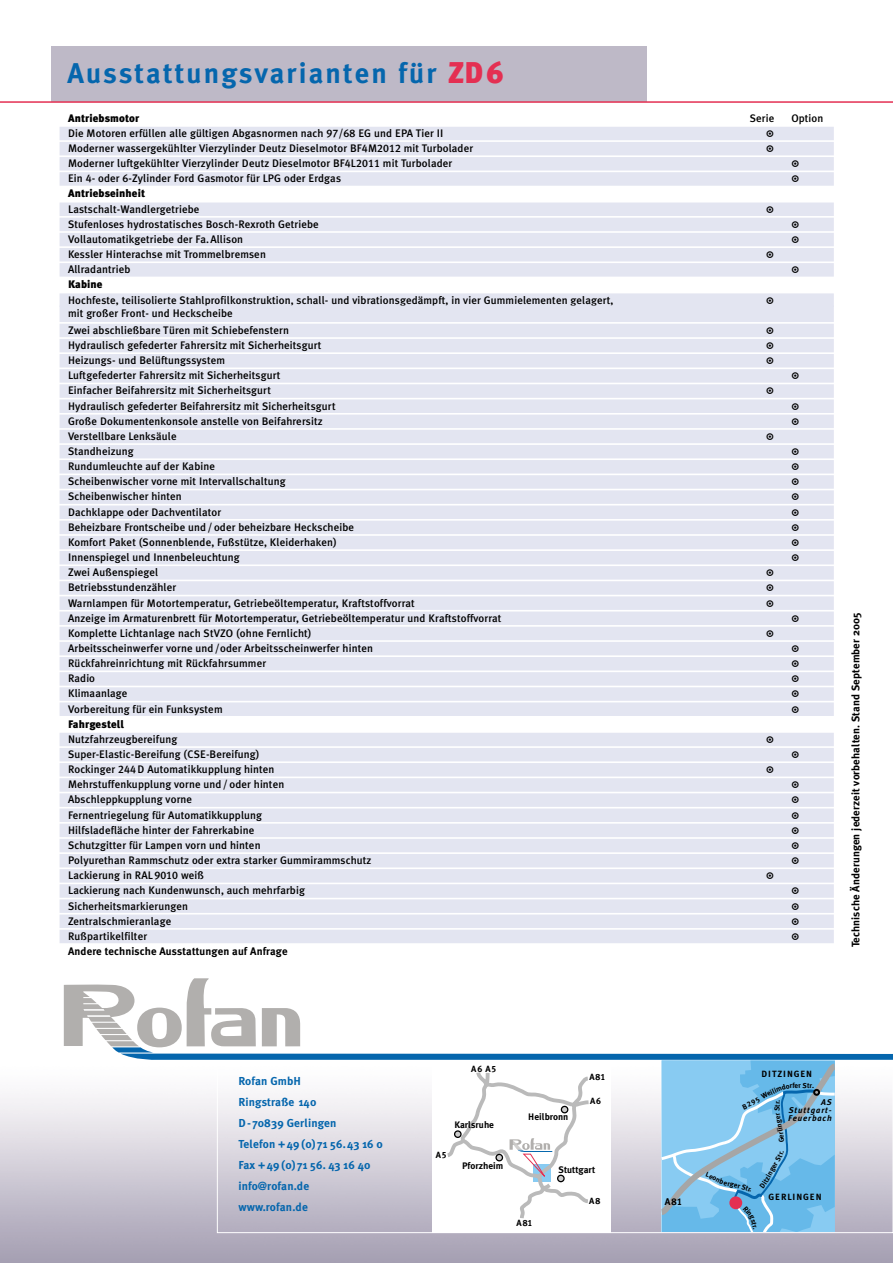
<style>
.page{position:relative;width:893px;height:1263px;background:#fff}
.page>*{position:absolute;margin:0;border:0;box-sizing:border-box;transform-origin:0 0}
.t1{font:700 28.5px "Meta Plus";letter-spacing:.075em;color:#0566ad}
.t2{font:700 11.55px/21px "Meta Plus";letter-spacing:.01em;color:#0566ad}
.t3{font:500 10.95px/15.1px "Meta Plus";letter-spacing:.01em;color:#000}
.t4{font:700 10.95px "Meta Plus";letter-spacing:.01em;color:#000}
.t5{font:900 10.95px "Meta Plus";letter-spacing:.01em;color:#000}
.t6{font:9.75px "Meta Plus Bold Caps";color:#000}
.t7{font:700 9.45px "Meta Plus";color:#000}
.t8{font:700 9px "Meta Plus";letter-spacing:.1em;color:#000}
.t9{font:9px "Meta Plus Bold Caps";letter-spacing:.1em;color:#000}
.t10{font:italic 700 8.4px/8.4px "Meta Plus";letter-spacing:.1em;color:#000;text-align:justify}
.t11{font:700 7.35px "Meta Plus";color:#000}
.s1{font-weight:900;font-size:30px;color:#e42f52}
.s2{font-family:"Meta Plus Medium Caps";font-weight:400}
.s3{font-weight:900}
</style>
<div class="page">
<div style="left:60px;top:127px;width:773px;height:13px;background:#e3e5f1"></div>
<div style="left:60px;top:142px;width:773px;height:13px;background:#e3e5f1"></div>
<div style="left:60px;top:157px;width:773px;height:14px;background:#e3e5f1"></div>
<div style="left:60px;top:172px;width:773px;height:14px;background:#e3e5f1"></div>
<div style="left:60px;top:203px;width:773px;height:13px;background:#e3e5f1"></div>
<div style="left:60px;top:218px;width:773px;height:13px;background:#e3e5f1"></div>
<div style="left:60px;top:233px;width:773px;height:13px;background:#e3e5f1"></div>
<div style="left:60px;top:248px;width:773px;height:13px;background:#e3e5f1"></div>
<div style="left:60px;top:263px;width:773px;height:14px;background:#e3e5f1"></div>
<div style="left:60px;top:293px;width:773px;height:14px;background:#e3e5f1"></div>
<div style="left:60px;top:306px;width:773px;height:16px;background:#e3e5f1"></div>
<div style="left:60px;top:324px;width:773px;height:13px;background:#e3e5f1"></div>
<div style="left:60px;top:339px;width:773px;height:13px;background:#e3e5f1"></div>
<div style="left:60px;top:354px;width:773px;height:14px;background:#e3e5f1"></div>
<div style="left:60px;top:369px;width:773px;height:14px;background:#e3e5f1"></div>
<div style="left:60px;top:384px;width:773px;height:14px;background:#e3e5f1"></div>
<div style="left:60px;top:399px;width:773px;height:14px;background:#e3e5f1"></div>
<div style="left:60px;top:415px;width:773px;height:13px;background:#e3e5f1"></div>
<div style="left:60px;top:430px;width:773px;height:13px;background:#e3e5f1"></div>
<div style="left:60px;top:445px;width:773px;height:13px;background:#e3e5f1"></div>
<div style="left:60px;top:460px;width:773px;height:14px;background:#e3e5f1"></div>
<div style="left:60px;top:475px;width:773px;height:14px;background:#e3e5f1"></div>
<div style="left:60px;top:490px;width:773px;height:14px;background:#e3e5f1"></div>
<div style="left:60px;top:506px;width:773px;height:13px;background:#e3e5f1"></div>
<div style="left:60px;top:521px;width:773px;height:13px;background:#e3e5f1"></div>
<div style="left:60px;top:536px;width:773px;height:13px;background:#e3e5f1"></div>
<div style="left:60px;top:551px;width:773px;height:13px;background:#e3e5f1"></div>
<div style="left:60px;top:566px;width:773px;height:14px;background:#e3e5f1"></div>
<div style="left:60px;top:581px;width:773px;height:14px;background:#e3e5f1"></div>
<div style="left:60px;top:596px;width:773px;height:14px;background:#e3e5f1"></div>
<div style="left:60px;top:612px;width:773px;height:13px;background:#e3e5f1"></div>
<div style="left:60px;top:627px;width:773px;height:13px;background:#e3e5f1"></div>
<div style="left:60px;top:642px;width:773px;height:13px;background:#e3e5f1"></div>
<div style="left:60px;top:657px;width:773px;height:14px;background:#e3e5f1"></div>
<div style="left:60px;top:672px;width:773px;height:14px;background:#e3e5f1"></div>
<div style="left:60px;top:687px;width:773px;height:14px;background:#e3e5f1"></div>
<div style="left:60px;top:702px;width:773px;height:14px;background:#e3e5f1"></div>
<div style="left:60px;top:733px;width:773px;height:13px;background:#e3e5f1"></div>
<div style="left:60px;top:748px;width:773px;height:13px;background:#e3e5f1"></div>
<div style="left:60px;top:763px;width:773px;height:14px;background:#e3e5f1"></div>
<div style="left:60px;top:778px;width:773px;height:14px;background:#e3e5f1"></div>
<div style="left:60px;top:793px;width:773px;height:14px;background:#e3e5f1"></div>
<div style="left:60px;top:809px;width:773px;height:13px;background:#e3e5f1"></div>
<div style="left:60px;top:824px;width:773px;height:13px;background:#e3e5f1"></div>
<div style="left:60px;top:839px;width:773px;height:13px;background:#e3e5f1"></div>
<div style="left:60px;top:854px;width:773px;height:13px;background:#e3e5f1"></div>
<div style="left:60px;top:869px;width:773px;height:14px;background:#e3e5f1"></div>
<div style="left:60px;top:884px;width:773px;height:14px;background:#e3e5f1"></div>
<div style="left:60px;top:899px;width:773px;height:14px;background:#e3e5f1"></div>
<div style="left:60px;top:915px;width:773px;height:13px;background:#e3e5f1"></div>
<div style="left:60px;top:930px;width:773px;height:13px;background:#e3e5f1"></div>
<div style="left:51px;top:47px;width:595px;height:55px;background:#beb9c7"></div>
<hr style="left:0;top:101px;width:892px;height:2px;background:#e42f52">
<svg style="left:64px;top:978px;width:828px;height:254px"></svg>
<h1 class="t1" style="left:67px;top:61px;width:437px">Ausstattungsvarianten für <span class="s1">ZD6</span></h1>
<p class="t5" style="left:68px;top:114px;width:73px">Antriebsmotor</p>
<p class="t3" style="left:749px;top:111px;width:26px">Serie</p>
<p class="t3" style="left:791px;top:111px;width:33px">Option</p>
<p class="t3" style="left:68px;top:126px;width:406px">Die Motoren erfüllen alle gültigen Abgasnormen nach <span class="s2">97/68</span> EG und EPA Tier II Moderner wassergekühlter Vierzylinder Deutz Dieselmotor BF<span class="s2">4</span>M<span class="s2">2012</span> mit Turbolader Moderner luftgekühlter Vierzylinder Deutz Dieselmotor BF<span class="s2">4</span>L<span class="s2">2011</span> mit Turbolader<br>Ein <span class="s2">4-</span> oder <span class="s2">6</span>-Zylinder Ford Gasmotor für LPG oder Erdgas<br><span class="s3">Antriebseinheit</span></p>
<p class="t3" style="left:68px;top:202px;width:252px">Lastschalt-Wandlergetriebe<br>Stufenloses hydrostatisches Bosch-Rexroth Getriebe Vollautomatikgetriebe der Fa. Allison<br>Kessler Hinterachse mit Trommelbremsen Allradantrieb</p>
<p class="t5" style="left:68px;top:281px;width:36px">Kabine</p>
<p class="t3" style="left:68px;top:294px;width:547px;line-height:13px">Hochfeste, teilisolierte Stahlprofilkonstruktion, schall- und vibrationsgedämpft, in vier Gummielementen gelagert, mit großer Front- und Heckscheibe</p>
<p class="t3" style="left:68px;top:323px;width:435px">Zwei abschließbare Türen mit Schiebefenstern<br>Hydraulisch gefederter Fahrersitz mit Sicherheitsgurt<br>Heizungs- und Belüftungssystem<br>Luftgefederter Fahrersitz mit Sicherheitsgurt<br>Einfacher Beifahrersitz mit Sicherheitsgurt<br>Hydraulisch gefederter Beifahrersitz mit Sicherheitsgurt<br>Große Dokumentenkonsole anstelle von Beifahrersitz<br>Verstellbare Lenksäule<br>Standheizung<br>Rundumleuchte auf der Kabine<br>Scheibenwischer vorne mit Intervallschaltung<br>Scheibenwischer hinten<br>Dachklappe oder Dachventilator<br>Beheizbare Frontscheibe und / oder beheizbare Heckscheibe<br>Komfort Paket (Sonnenblende, Fußstütze, Kleiderhaken)<br>Innenspiegel und Innenbeleuchtung<br>Zwei Außenspiegel<br>Betriebsstundenzähler<br>Warnlampen für Motortemperatur, Getriebeöltemperatur, Kraftstoffvorrat<br>Anzeige im Armaturenbrett für Motortemperatur, Getriebeöltemperatur und Kraftstoffvorrat Komplette Lichtanlage nach StVZO (ohne Fernlicht)<br>Arbeitsscheinwerfer vorne und /oder Arbeitsscheinwerfer hinten<br>Rückfahreinrichtung mit Rückfahrsummer<br>Radio<br>Klimaanlage<br>Vorbereitung für ein Funksystem</p>
<p class="t5" style="left:68px;top:720px;width:57px">Fahrgestell</p>
<p class="t3" style="left:68px;top:732px;width:305px">Nutzfahrzeugbereifung<br>Super-Elastic-Bereifung (CSE-Bereifung)<br>Rockinger <span class="s2">244</span>D Automatikkupplung hinten Mehrstuffenkupplung vorne und / oder hinten Abschleppkupplung vorne<br>Fernentriegelung für Automatikkupplung<br>Hilfsladefläche hinter der Fahrerkabine<br>Schutzgitter für Lampen vorn und hinten<br>Polyurethan Rammschutz oder extra starker Gummirammschutz Lackierung in RAL<span class="s2">9010</span> weiß<br>Lackierung nach Kundenwunsch, auch mehrfarbig Sicherheitsmarkierungen<br>Zentralschmieranlage<br>Rußpartikelfilter</p>
<p class="t4" style="left:68px;top:947px;width:221px">Andere technische Ausstattungen auf Anfrage</p>
<p class="t4" style="left:851px;top:947px;width:336px;rotate:-90deg">Technische Änderungen jederzeit vorbehalten. Stand September 2005</p>
<p class="t2" style="left:238px;top:1071px;width:146px">Rofan GmbH<br>Ringstraße 140<br>D - 70839 Gerlingen<br>Telefon + 49 (0) 71 56. 43 16 0<br>Fax + 49 (0) 71 56. 43 16 40 info@rofan.de<br>www.rofan.de</p>
<p class="t9" style="left:471px;top:1066px;width:27px">A6 A5</p>
<p class="t7" style="left:454px;top:1121px;width:41px">Karlsruhe</p>
<p class="t9" style="left:436px;top:1152px;width:12px">A5</p>
<p class="t7" style="left:462px;top:1162px;width:43px">Pforzheim</p>
<p class="t9" style="left:589px;top:1074px;width:17px">A81</p>
<p class="t7" style="left:528px;top:1113px;width:42px">Heilbronn</p>
<p class="t9" style="left:590px;top:1098px;width:12px">A6</p>
<p class="t7" style="left:558px;top:1166px;width:38px">Stuttgart</p>
<p class="t9" style="left:516px;top:1220px;width:17px">A81</p>
<p class="t9" style="left:589px;top:1198px;width:12px">A8</p>
<p class="t6" style="left:665px;top:1199px;width:19px">A81</p>
<p class="t8" style="left:761px;top:1070px;width:52px">DITZINGEN</p>
<p class="t11" style="left:792px;top:1083px;width:7px">fe</p>
<p class="t10" style="left:788px;top:1098px;width:45px;text-indent:33px">AS Stuttgart-Feuerbach</p>
<p class="t8" style="left:768px;top:1193px;width:55px">GERLINGEN</p>
</div>
